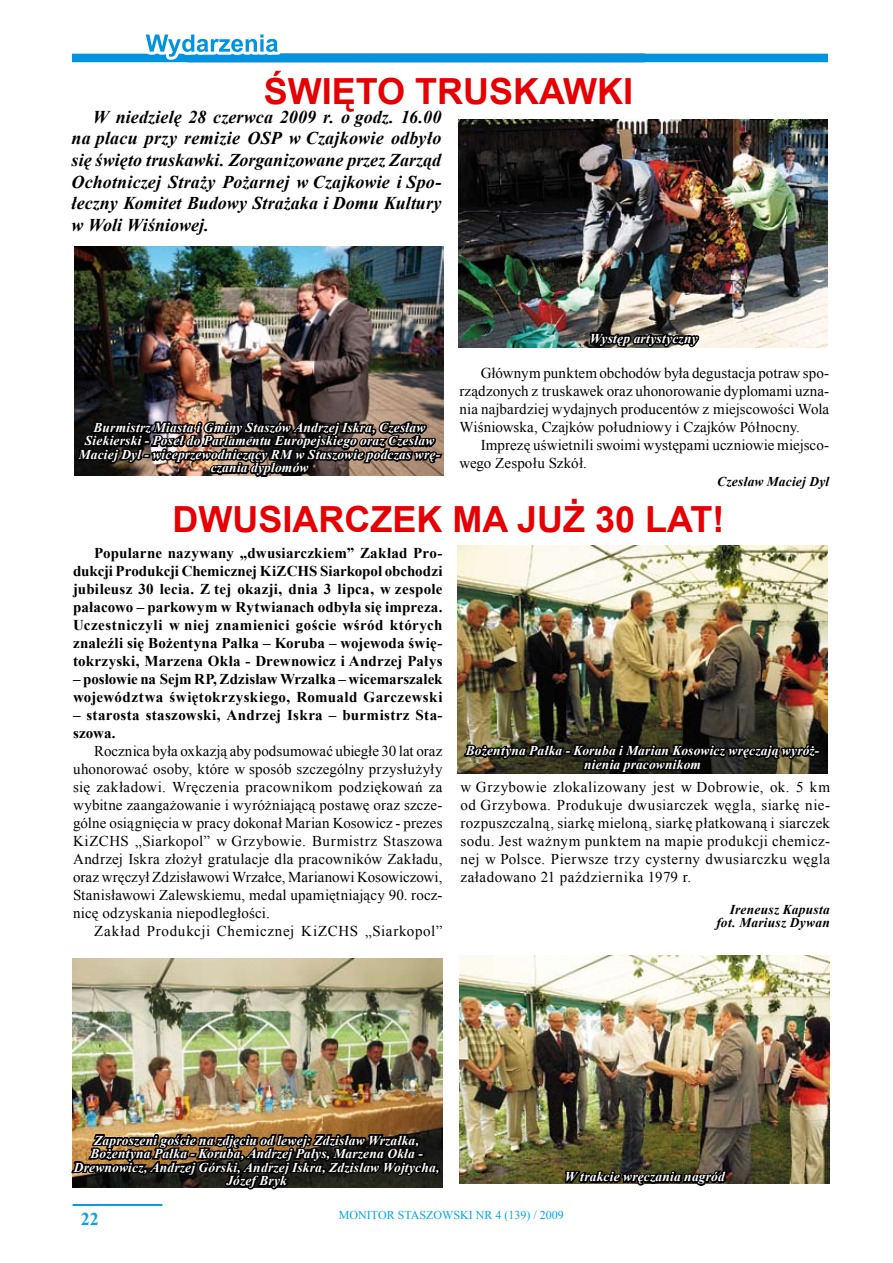
<style>
.page{position:relative;width:893px;height:1263px;background:#fff}
.page>*{position:absolute;margin:0;border:0;box-sizing:border-box;transform-origin:0 0}
.t1{font:700 36px "Arial";color:#e60004}
.t2{font:italic 700 18px/21.6px "Times New Roman";letter-spacing:.005em;color:#000;text-align:justify}
.t3{font:700 18px "Times New Roman";color:#00a6eb}
.t4{font:15px/18px "Times New Roman";letter-spacing:.015em;color:#000;text-align:justify}
.t5{font:700 15px/18px "Times New Roman";letter-spacing:.015em;color:#000}
.t6{font:15px "Times New Roman";letter-spacing:.04em;color:#000}
.t7{font:italic 700 13.5px/13.5px "Times New Roman";letter-spacing:.015em;color:#fefefe;text-align:center}
.t8{font:italic 700 13.5px/13.5px "Times New Roman";letter-spacing:.015em;color:#fcfcfc;text-align:center}
.t9{font:italic 700 13.5px/13.5px "Times New Roman";letter-spacing:.02em;color:#000;text-align:right}
.t10{font:12px "Times New Roman";color:#00a6eb}
</style>
<div class="page">
<div style="left:72px;top:54px;width:756px;height:8px;background:#0094e0"></div>
<svg style="left:143px;top:34px;width:138px;height:26px"></svg>
<img style="left:73px;top:959px;width:369px;height:59px">
<img style="left:71px;top:1018px;width:372px;height:188px">
<img style="left:458px;top:119px;width:370px;height:229px">
<img style="left:587px;top:203px;width:115px;height:145px">
<img style="left:460px;top:955px;width:369px;height:229px">
<img style="left:562px;top:1090px;width:171px;height:96px">
<img style="left:74px;top:247px;width:370px;height:228px">
<img style="left:75px;top:292px;width:367px;height:185px">
<img style="left:458px;top:545px;width:369px;height:229px">
<img style="left:459px;top:615px;width:362px;height:159px">
<h1 class="t1" style="left:264px;top:68px;width:199px">ŚWIĘTO TRUS</h1>
<h1 class="t1" style="left:513px;top:68px;width:121px">KAWKI</h1>
<p class="t2" style="left:72px;top:105px;width:371px;text-indent:21px">W niedzielę 28 czerwca 2009 r. o godz. 16.00 na placu przy remizie OSP w Czajkowie odbyło się święto truskawki. Zorganizowane przez Zarząd Ochotniczej Straży Pożarnej w Czajkowie i Spo&shy;łeczny Komitet Budowy Strażaka i Domu Kultury w Woli Wiśniowej.</p>
<p class="t7" style="left:79px;top:420px;width:363px">Burmistrz Miasta i Gminy Staszów Andrzej Iskra, Czesław Siekierski - Poseł do Parlamentu Europejskiego oraz Czesław Maciej Dyl - wiceprzewodniczący RM w Staszowie podczas wrę&shy;czania dyplomów</p>
<p class="t7" style="left:590px;top:331px;width:109px">Występ artystyczny</p>
<p class="t4" style="left:459px;top:364px;width:371px;text-indent:21px">Głównym punktem obchodów była degustacja potraw spo&shy;rządzonych z truskawek oraz uhonorowanie dyplomami uzna&shy;nia najbardziej wydajnych producentów z miejscowości Wola Wiśniowska, Czajków południowy i Czajków Północny.</p>
<p class="t4" style="left:459px;top:436px;width:371px;text-indent:21px">Imprezę uświetnili swoimi występami uczniowie miejsco&shy;wego Zespołu Szkół.</p>
<p class="t9" style="left:717px;top:474px;width:113px">Czesław Maciej Dyl</p>
<h1 class="t1" style="left:173px;top:496px;width:553px">DWUS IARCZEK MA JUŻ 30 LAT!</h1>
<p class="t5" style="left:73px;top:544px;width:371px;text-align:justify;text-indent:21px">Popularne nazywany „dwusiarczkiem” Zakład Pro&shy;dukcji Produkcji Chemicznej KiZCHS Siarkopol obchodzi jubileusz 30 lecia. Z tej okazji, dnia 3 lipca, w zespole pałacowo – parkowym w Rytwianach odbyła się impreza.<br>Uczestniczyli w niej znamienici goście wśród których znaleźli się Bożentyna Pałka – Koruba – wojewoda świę&shy;tokrzyski, Marzena Okła - Drewnowicz i Andrzej Pałys</p>
<p class="t5" style="left:73px;top:670px;width:371px">– posłowie na Sejm RP, Zdzisław Wrzałka – wicemarszałek województwa świętokrzyskiego, Romuald Garczewski</p>
<p class="t5" style="left:73px;top:706px;width:371px">– starosta staszowski, Andrzej Iskra – burmistrz Sta&shy;szowa.</p>
<p class="t4" style="left:73px;top:742px;width:371px;text-indent:21px">Rocznica była oxkazją aby podsumować ubiegłe 30 lat oraz uhonorować osoby, które w sposób szczególny przysłużyły się zakładowi. Wręczenia pracownikom podziękowań za wybitne zaangażowanie i wyróżniającą postawę oraz szcze&shy;gólne osiągnięcia w pracy dokonał Marian Kosowicz - prezes KiZCHS „Siarkopol” w Grzybowie. Burmistrz Staszowa Andrzej Iskra złożył gratulacje dla pracowników Zakładu, oraz wręczył Zdzisławowi Wrzałce, Marianowi Kosowiczowi, Stanisławowi Zalewskiemu, medal upamiętniający 90. rocz&shy;nicę odzyskania niepodległości.</p>
<p class="t6" style="left:94px;top:921px;width:350px">Zakład Produkcji Chemicznej KiZCHS „Siarkopol”</p>
<p class="t7" style="left:466px;top:743px;width:355px">Bożentyna Pałka - Koruba i Marian Kosowicz wręczają wyróż&shy;nienia pracownikom</p>
<p class="t4" style="left:460px;top:778px;width:371px">w Grzybowie zlokalizowany jest w Dobrowie, ok. 5 km od Grzybowa. Produkuje dwusiarczek węgla, siarkę nie&shy;rozpuszczalną, siarkę mieloną, siarkę płatkowaną i siarczek sodu. Jest ważnym punktem na mapie produkcji chemicz&shy;nej w Polsce. Pierwsze trzy cysterny dwusiarczku węgla załadowano 21 października 1979 r.</p>
<p class="t9" style="left:716px;top:902px;width:115px">Ireneusz Kapusta fot. Mariusz Dywan</p>
<p class="t8" style="left:74px;top:1133px;width:367px">Zaproszeni goście na zdjęciu od lewej: Zdzisław Wrzałka, Bożentyna Pałka - Koruba, Andrzej Pałys, Marzena Okła - Drewnowicz, Andrzej Górski, Andrzej Iskra, Zdzislaw Wojtycha, Józef Bryk</p>
<p class="t7" style="left:565px;top:1169px;width:162px">W trakcie wręczania nagród</p>
<p class="t3" style="left:81px;top:1206px;width:10px">22</p>
<p class="t10" style="left:339px;top:1207px;width:226px">MONITOR STASZOWSKI NR 4 (139) / 2009</p>
</div>
